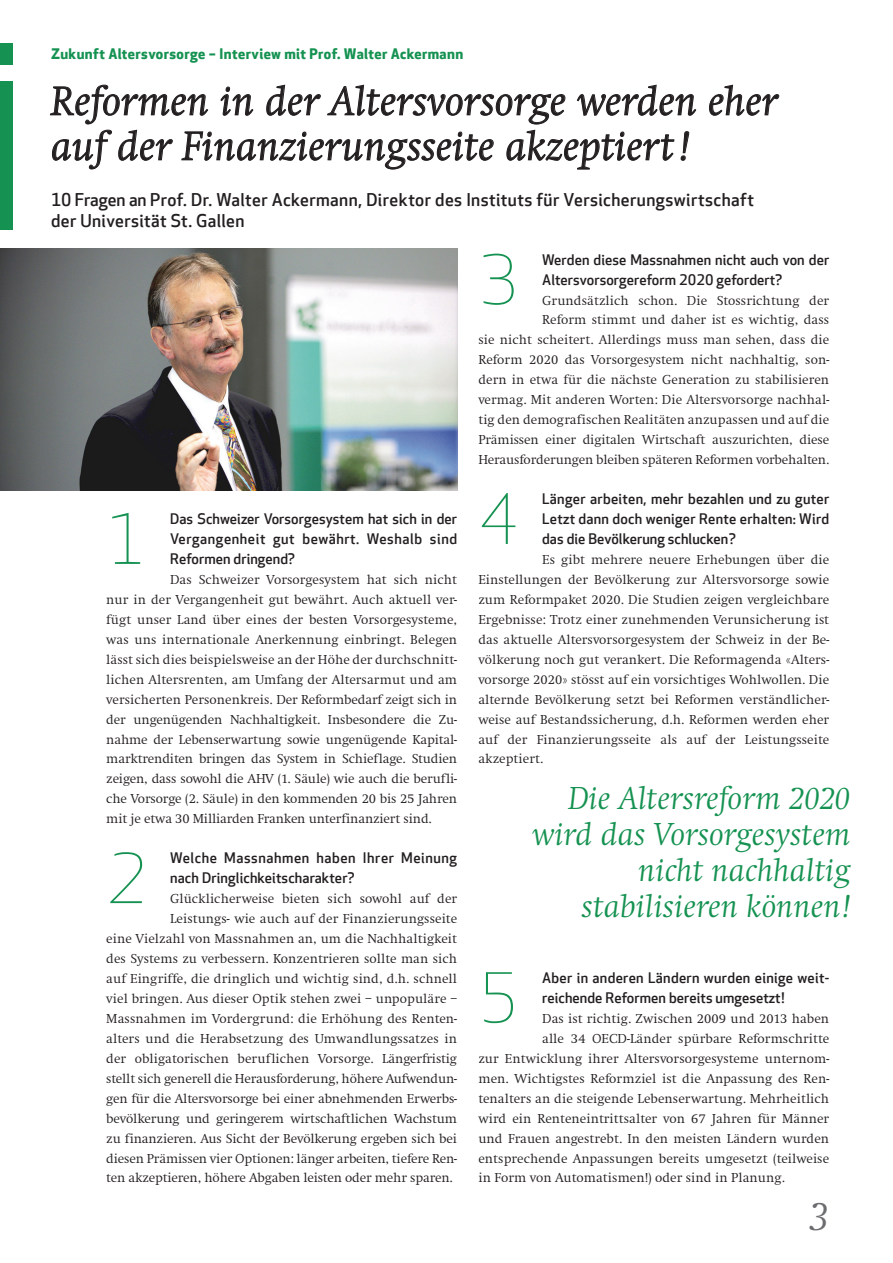
<style>
.page{position:relative;width:893px;height:1263px;background:#fff}
.page>*{position:absolute;margin:0;border:0;box-sizing:border-box;transform-origin:0 0}
.t1{font:300 67.5px "Apex New";color:#159251}
.t2{font:italic 300 42px/45px "Swift";letter-spacing:.01em;color:#231f20}
.t3{font:italic 300 42px "Swift";color:#6c6d70}
.t4{font:italic 300 33px/36px "Swift";letter-spacing:.005em;color:#159251;text-align:right}
.t5{font:500 17.25px/21px "Apex New";letter-spacing:.025em;color:#231f20}
.t6{font:500 14.25px/20px "Apex New";letter-spacing:.005em;color:#231f20}
.t7{font:500 14.25px/20px "Apex New";letter-spacing:.04em;color:#231f20}
.t8{font:700 14.25px "Apex New";letter-spacing:.03em;color:#159251}
.t9{font:300 13.5px/20px "Swift";letter-spacing:.005em;color:#231f20;text-align:justify}
</style>
<div class="page">
<svg style="left:709px;top:85px;width:70px;height:31px"></svg>
<svg style="left:50px;top:84px;width:646px;height:86px"></svg>
<div style="left:0;top:81px;width:13px;height:149px;background:#159251"></div>
<div style="left:0;top:44px;width:13px;height:21px;background:#159251"></div>
<img style="left:0;top:248px;width:457px;height:243px">
<p class="t8" style="left:51px;top:45px;width:414px">Zukunft Altersvorsorge – Interview mit Prof. Walter Ackermann</p>
<h2 class="t2" style="left:51px;top:79px;width:728px">Reformen in der Altersvorsorge werden eher auf der Finanzierungsseite akzeptiert!</h2>
<p class="t5" style="left:51px;top:190px;width:705px">10 Fragen an Prof. Dr. Walter Ackermann, Direktor des Instituts für Versicherungswirtschaft der Universität St. Gallen</p>
<h1 class="t1" style="left:106px;top:502px;width:42px">1</h1>
<p class="t6" style="left:170px;top:509px;width:288px;text-align:justify">Das Schweizer Vorsorgesystem hat sich in der Vergangenheit gut bewährt. Weshalb sind Reformen dringend?</p>
<p class="t9" style="left:106px;top:570px;width:352px;text-indent:64px">Das Schweizer Vorsorgesystem hat sich nicht nur in der Vergangenheit gut bewährt. Auch aktuell ver&shy;fügt unser Land über eines der besten Vorsorgesysteme, was uns internationale Anerkennung einbringt. Belegen lässt sich dies beispielsweise an der Höhe der durchschnitt&shy;lichen Altersrenten, am Umfang der Altersarmut und am versicherten Personenkreis. Der Reformbedarf zeigt sich in der ungenügenden Nachhaltigkeit. Insbesondere die Zu-- nahme der Lebenserwartung sowie ungenügende Kapital&shy;marktrenditen bringen das System in Schieflage. Studien zeigen, dass sowohl die AHV (1. Säule) wie auch die berufli&shy;che Vorsorge (2. Säule) in den kommenden 20 bis 25 Jahren mit je etwa 30 Milliarden Franken unterfinanziert sind.</p>
<h1 class="t1" style="left:106px;top:841px;width:42px">2</h1>
<p class="t7" style="left:170px;top:848px;width:288px">Welche Massnahmen haben Ihrer Meinung nach Dringlichkeitscharakter?</p>
<p class="t9" style="left:170px;top:889px;width:289px">Glücklicherweise bieten sich sowohl auf der</p>
<p class="t9" style="left:170px;top:909px;width:289px">Leistungs- wie auch auf der Finanzierungsseite</p>
<p class="t9" style="left:106px;top:929px;width:352px">eine Vielzahl von Massnahmen an, um die Nachhaltigkeit</p>
<p class="t9" style="left:106px;top:949px;width:352px">des Systems zu verbessern. Konzentrieren sollte man sich</p>
<p class="t9" style="left:106px;top:969px;width:352px">auf Eingriffe, die dringlich und wichtig sind, d.h. schnell</p>
<p class="t9" style="left:106px;top:989px;width:352px">viel bringen. Aus dieser Optik stehen zwei – unpopuläre –</p>
<p class="t9" style="left:106px;top:1009px;width:352px">Massnahmen im Vordergrund: die Erhöhung des Renten-</p>
<p class="t9" style="left:106px;top:1029px;width:352px">alters und die Herabsetzung des Umwandlungssatzes in</p>
<p class="t9" style="left:106px;top:1048px;width:352px">der obligatorischen beruflichen Vorsorge. Längerfristig</p>
<p class="t9" style="left:106px;top:1068px;width:352px">stellt sich generell die Herausforderung, höhere Aufwendun-</p>
<p class="t9" style="left:106px;top:1088px;width:352px">gen für die Altersvorsorge bei einer abnehmenden Erwerbs-</p>
<p class="t9" style="left:106px;top:1108px;width:352px">bevölkerung und geringerem wirtschaftlichen Wachstum</p>
<p class="t9" style="left:106px;top:1128px;width:352px">zu finanzieren. Aus Sicht der Bevölkerung ergeben sich bei</p>
<p class="t9" style="left:106px;top:1148px;width:352px">diesen Prämissen vier Optionen: länger arbeiten, tiefere Ren-</p>
<p class="t9" style="left:106px;top:1168px;width:348px">ten akzeptieren, höhere Abgaben leisten oder mehr sparen.</p>
<h1 class="t1" style="left:478px;top:242px;width:42px">3</h1>
<p class="t6" style="left:542px;top:250px;width:289px">Werden diese Massnahmen nicht auch von der<br>Altersvorsorgereform 2020 gefordert?</p>
<p class="t9" style="left:478px;top:290px;width:352px;text-align:right">Grundsätzlich schon. Die Stossrichtung der<br>Reform stimmt und daher ist es wichtig, dass<br>sie nicht scheitert. Allerdings muss man sehen, dass die Reform 2020 das Vorsorgesystem nicht nachhaltig, son&shy;dern in etwa für die nächste Generation zu stabilisieren vermag. Mit anderen Worten: Die Altersvorsorge nachhal&shy;tig den demografischen Realitäten anzupassen und auf die Prämissen einer digitalen Wirtschaft auszurichten, diese Herausforderungen bleiben späteren Reformen vorbehalten.</p>
<h1 class="t1" style="left:478px;top:482px;width:42px">4</h1>
<p class="t6" style="left:542px;top:489px;width:289px;text-align:justify">Länger arbeiten, mehr bezahlen und zu guter Letzt dann doch weniger Rente erhalten: Wird das die Bevölkerung schlucken ?</p>
<p class="t9" style="left:478px;top:550px;width:352px;text-indent:64px">Es gibt mehrere neuere Erhebungen über die Einstellungen der Bevölkerung zur Altersvorsorge sowie zum Reformpaket 2020. Die Studien zeigen vergleichbare Ergebnisse: Trotz einer zunehmenden Verunsicherung ist das aktuelle Altersvorsorgesystem der Schweiz in der Be-- völkerung noch gut verankert. Die Reformagenda «Alters&shy;vorsorge 2020» stösst auf ein vorsichtiges Wohlwollen. Die alternde Bevölkerung setzt bei Reformen verständlicher&shy;weise auf Bestandssicherung, d.h. Reformen werden eher auf der Finanzierungsseite als auf der Leistungsseite akzeptiert.</p>
<h3 class="t4" style="left:532px;top:781px;width:320px">Die Altersreform 2020 wird das Vorsorgesystem nicht nachhaltig stabilisieren können!</h3>
<h1 class="t1" style="left:478px;top:961px;width:42px">5</h1>
<p class="t6" style="left:542px;top:968px;width:289px">Aber in anderen Ländern wurden einige weit&shy;reichende Reformen bereits umgesetzt !</p>
<p class="t9" style="left:542px;top:1009px;width:289px">Das ist richtig. Zwischen 2009 und 2013 haben</p>
<p class="t9" style="left:542px;top:1029px;width:289px">alle 34 OECD-Länder spürbare Reformschritte</p>
<p class="t9" style="left:478px;top:1048px;width:352px">zur Entwicklung ihrer Altersvorsorgesysteme unternom-</p>
<p class="t9" style="left:478px;top:1068px;width:352px">men. Wichtigstes Reformziel ist die Anpassung des Ren-</p>
<p class="t9" style="left:478px;top:1088px;width:352px">tenalters an die steigende Lebenserwartung. Mehrheitlich</p>
<p class="t9" style="left:478px;top:1108px;width:352px">wird ein Renteneintrittsalter von 67 Jahren für Männer</p>
<p class="t9" style="left:478px;top:1128px;width:352px">und Frauen angestrebt. In den meisten Ländern wurden</p>
<p class="t9" style="left:478px;top:1148px;width:352px">entsprechende Anpassungen bereits umgesetzt (teilweise</p>
<p class="t9" style="left:478px;top:1168px;width:308px">in Form von Automatismen!) oder sind in Planung.</p>
<h2 class="t3" style="left:810px;top:1193px;width:21px">3</h2>
</div>
